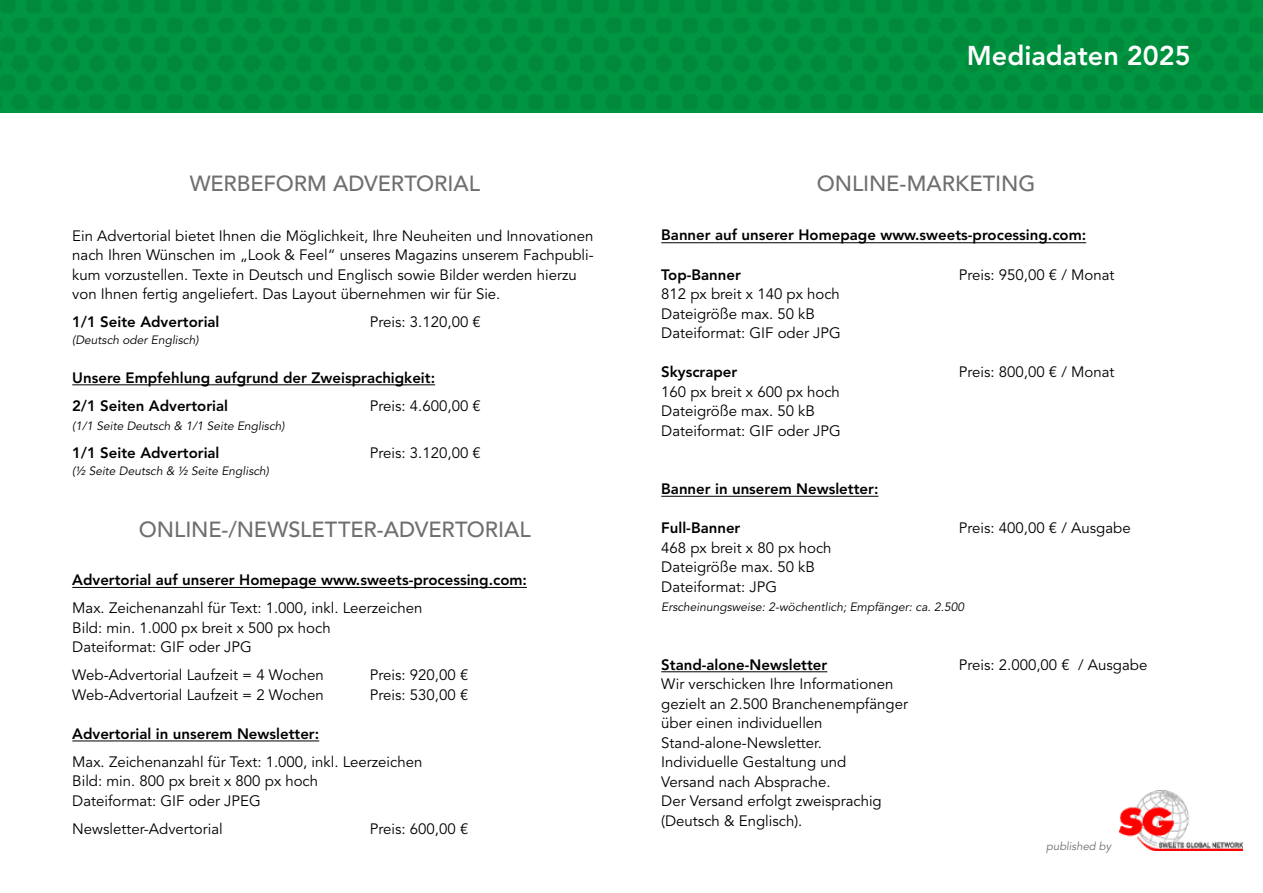
<style>
.page{position:relative;width:1263px;height:893px;background:#fff}
.page>*{position:absolute;margin:0;border:0;box-sizing:border-box;transform-origin:0 0}
.t1{font:800 27px "Avenir LT Std";color:#fff}
.t2{font:500 21.75px "Avenir LT Std";letter-spacing:-.005em;color:#706f6f}
.t3{font:15px/19.5px "Avenir LT Std";color:#000}
.t4{font:800 15px/28px "Avenir LT Std";color:#000}
.t5{font:italic 12px "Avenir LT Std";color:#000}
.t6{font:italic 11.25px "Avenir LT Std";color:#706f6f}
</style>
<div class="page">
<img style="left:0;top:0;width:1263px;height:113px">
<hr style="left:72px;top:384px;width:363px;height:1px;background:#000">
<hr style="left:72px;top:587px;width:455px;height:1px;background:#000">
<hr style="left:72px;top:741px;width:247px;height:1px;background:#000">
<hr style="left:661px;top:242px;width:425px;height:1px;background:#000">
<hr style="left:661px;top:496px;width:217px;height:1px;background:#000">
<hr style="left:661px;top:671px;width:166px;height:1px;background:#000">
<img style="left:1119px;top:791px;width:124px;height:59px">
<h2 class="t2" style="left:190px;top:171px;width:292px">WERBEFORM ADVERTORIAL</h2>
<p class="t3" style="left:72px;top:226px;width:523px">Ein Advertorial bietet Ihnen die Möglichkeit, Ihre Neuheiten und Innovationen nach Ihren Wünschen im „Look &amp; Feel“ unseres Magazins unserem Fachpubli&shy;kum vorzustellen. Texte in Deutsch und Englisch sowie Bilder werden hierzu von Ihnen fertig angeliefert. Das Layout übernehmen wir für Sie.</p>
<p class="t4" style="left:72px;top:308px;width:149px">1/1 Seite Advertorial</p>
<p class="t3" style="left:370px;top:313px;width:112px">Preis: 3.120,00 €</p>
<p class="t5" style="left:72px;top:333px;width:128px">(Deutsch oder Englisch)</p>
<p class="t4" style="left:72px;top:363px;width:364px">Unsere Empfehlung aufgrund der Zweisprachigkeit:<br>2/1 Seiten Advertorial</p>
<p class="t3" style="left:370px;top:396px;width:112px">Preis: 4.600,00 €</p>
<p class="t5" style="left:72px;top:419px;width:214px">(1/1 Seite Deutsch &amp; 1/1 Seite Englisch)</p>
<p class="t4" style="left:72px;top:439px;width:149px">1/1 Seite Advertorial</p>
<p class="t3" style="left:370px;top:444px;width:112px">Preis: 3.120,00 €</p>
<p class="t5" style="left:72px;top:464px;width:198px">(½ Seite Deutsch &amp; ½ Seite Englisch)</p>
<h2 class="t2" style="left:139px;top:517px;width:393px">ONLINE-/NEWSLETTER-ADVERTORIAL</h2>
<p class="t4" style="left:72px;top:566px;width:456px">Advertorial auf unserer Homepage www.sweets-processing.com:</p>
<p class="t3" style="left:72px;top:599px;width:352px">Max. Zeichenanzahl für Text: 1.000, inkl. Leerzeichen<br>Bild: min. 1.000 px breit x 500 px hoch<br>Dateiformat: GIF oder JPG</p>
<p class="t3" style="left:72px;top:666px;width:253px">Web-Advertorial Laufzeit = 4 Wochen</p>
<p class="t3" style="left:370px;top:666px;width:100px">Preis: 920,00 €</p>
<p class="t3" style="left:72px;top:685px;width:253px">Web-Advertorial Laufzeit = 2 Wochen</p>
<p class="t3" style="left:370px;top:685px;width:100px">Preis: 530,00 €</p>
<p class="t4" style="left:72px;top:719px;width:248px">Advertorial in unserem Newsletter:</p>
<p class="t3" style="left:72px;top:752px;width:352px">Max. Zeichenanzahl für Text: 1.000, inkl. Leerzeichen<br>Bild: min. 800 px breit x 800 px hoch<br>Dateiformat: GIF oder JPEG</p>
<p class="t3" style="left:72px;top:819px;width:152px">Newsletter-Advertorial</p>
<p class="t3" style="left:370px;top:819px;width:100px">Preis: 600,00 €</p>
<h1 class="t1" style="left:967px;top:40px;width:225px">Mediadaten 2025</h1>
<h2 class="t2" style="left:817px;top:171px;width:220px">ONLINE-MARKETING</h2>
<p class="t4" style="left:661px;top:221px;width:426px">Banner auf unserer Homepage www.sweets-processing.com:</p>
<p class="t4" style="left:661px;top:260px;width:81px">Top-Banner</p>
<p class="t3" style="left:959px;top:265px;width:157px">Preis: 950,00 € / Monat</p>
<p class="t3" style="left:661px;top:284px;width:181px">812 px breit x 140 px hoch<br>Dateigröße max. 50 kB<br>Dateiformat: GIF oder JPG</p>
<p class="t4" style="left:661px;top:358px;width:78px">Skyscraper</p>
<p class="t3" style="left:959px;top:362px;width:157px">Preis: 800,00 € / Monat</p>
<p class="t3" style="left:661px;top:382px;width:181px">160 px breit x 600 px hoch<br>Dateigröße max. 50 kB<br>Dateiformat: GIF oder JPG</p>
<p class="t4" style="left:661px;top:475px;width:219px">Banner in unserem Newsletter:</p>
<p class="t4" style="left:661px;top:514px;width:81px">Full-Banner</p>
<p class="t3" style="left:959px;top:518px;width:173px">Preis: 400,00 € / Ausgabe</p>
<p class="t3" style="left:661px;top:538px;width:172px">468 px breit x 80 px hoch<br>Dateigröße max. 50 kB<br>Dateiformat: JPG</p>
<p class="t5" style="left:661px;top:600px;width:304px">Erscheinungsweise: 2-wöchentlich; Empfänger: ca. 2.500</p>
<p class="t4" style="left:661px;top:650px;width:168px">Stand-alone-Newsletter</p>
<p class="t3" style="left:959px;top:655px;width:190px">Preis: 2.000,00 € / Ausgabe</p>
<p class="t3" style="left:661px;top:674px;width:248px">Wir verschicken Ihre Informationen gezielt an 2.500 Branchenempfänger über einen individuellen<br>Stand-alone-Newsletter.<br>Individuelle Gestaltung und<br>Versand nach Absprache.<br>Der Versand erfolgt zweisprachig (Deutsch &amp; Englisch).</p>
<p class="t6" style="left:1046px;top:840px;width:67px">published by</p>
</div>
